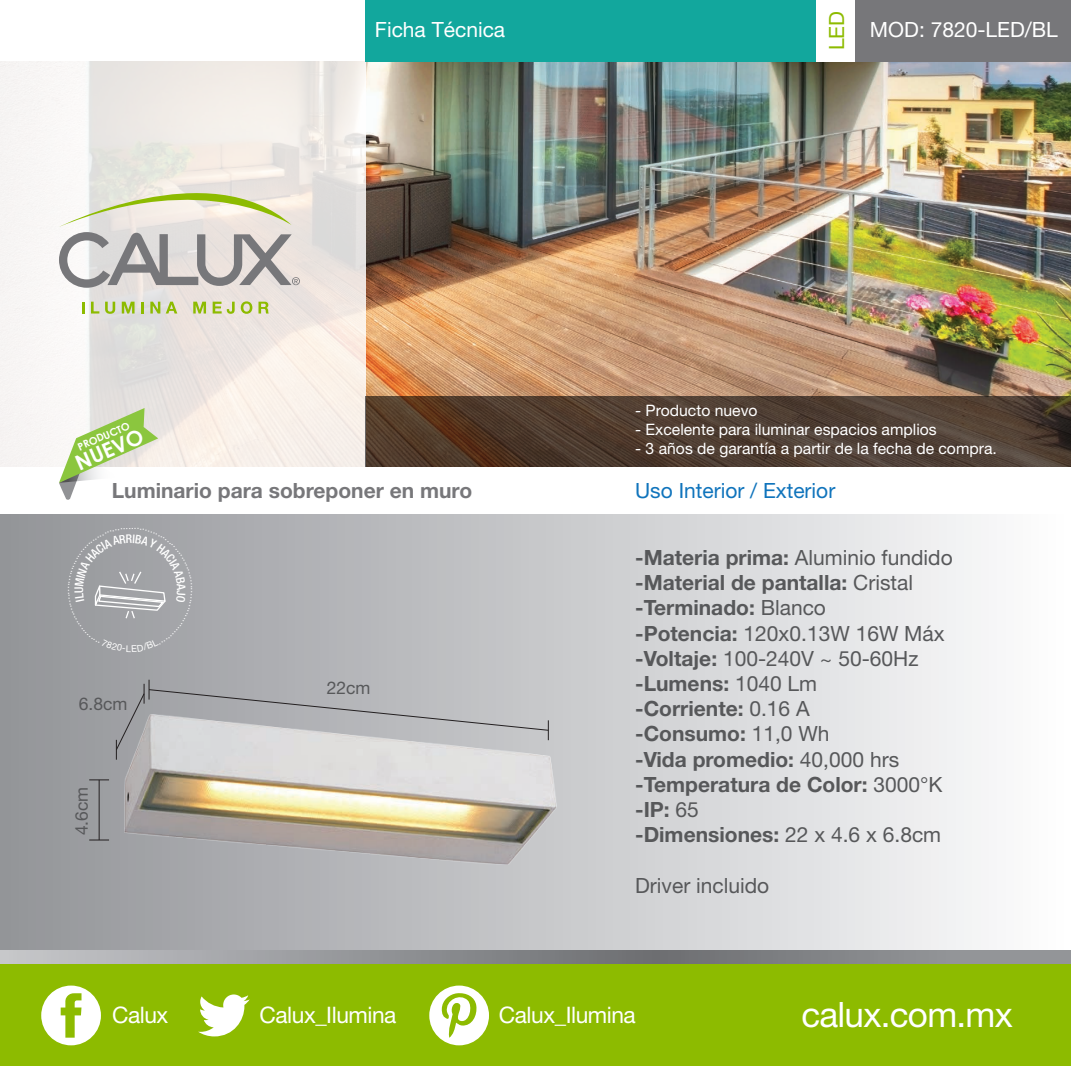
<style>
.page{position:relative;width:1071px;height:1066px;background:#fff}
.page>*{position:absolute;margin:0;border:0;box-sizing:border-box;transform-origin:0 0}
.t1{font:35px "Helvetica Neue";letter-spacing:-.02em;color:#fff}
.t2{font:22.75px "Helvetica Neue";letter-spacing:-.02em;color:#fff}
.t3{font:700 21px/25.2px "Helvetica Neue";color:#57585a}
.t4{font:700 21px "Helvetica Neue";color:#77777a}
.t5{font:21px "Helvetica Neue";color:#fff}
.t6{font:21px "Helvetica Neue";color:#1074bc}
.t7{font:21px "Helvetica Neue";color:#57585a}
.t8{font:700 21px "Century Gothic";color:#fff}
.t9{font:21px "Helvetica Neue";color:#8dbb00}
.t10{font:17.5px "Helvetica Neue";color:#57585a}
.t11{font:15.75px "Helvetica Neue";color:#fff}
.t12{font:700 10.33px "Century Gothic";color:#fff}
.s1{font-weight:400}
</style>
<div class="page">
<img style="left:366px;top:61px;width:705px;height:335px">
<div style="left:0;top:514px;width:1070px;height:450px;background:linear-gradient(to right,#929398,#fcfdfd)"></div>
<svg style="left:0;top:950px;width:1071px;height:14px;background:#919396"></svg>
<div style="left:0;top:964px;width:1071px;height:101px;background:#8dbb00"></div>
<svg style="left:41px;top:985px;width:60px;height:60px"></svg>
<svg style="left:198px;top:994px;width:52px;height:42px"></svg>
<svg style="left:429px;top:985px;width:60px;height:60px"></svg>
<svg style="left:0;top:0;width:366px;height:466px"></svg>
<svg style="left:82px;top:301px;width:2px;height:12px"></svg>
<svg style="left:91px;top:301px;width:8px;height:12px"></svg>
<svg style="left:105px;top:301px;width:10px;height:13px"></svg>
<svg style="left:122px;top:301px;width:13px;height:12px"></svg>
<svg style="left:141px;top:301px;width:3px;height:12px"></svg>
<svg style="left:150px;top:301px;width:10px;height:12px"></svg>
<svg style="left:166px;top:301px;width:11px;height:12px"></svg>
<svg style="left:193px;top:301px;width:13px;height:12px"></svg>
<svg style="left:213px;top:301px;width:22px;height:13px"></svg>
<svg style="left:241px;top:301px;width:11px;height:13px"></svg>
<svg style="left:259px;top:301px;width:10px;height:12px"></svg>
<svg style="left:59px;top:152px;width:241px;height:136px;background:#d8d5cc"></svg>
<div style="left:366px;top:0;width:705px;height:61px;background:#12a79d"></div>
<div style="left:855px;top:0;width:216px;height:61px;background:#77777a"></div>
<div style="left:817px;top:0;width:38px;height:61px;background:#fff"></div>
<svg style="left:366px;top:396px;width:705px;height:70px;background:#4f3d30"></svg>
<svg style="left:115px;top:679px;width:434px;height:80px;background:#afb0b3"></svg>
<hr style="left:99px;top:779px;width:1px;height:60px;background:#231f20">
<svg style="left:89px;top:779px;width:20px;height:1px"></svg>
<svg style="left:89px;top:839px;width:20px;height:1px"></svg>
<svg style="left:59px;top:408px;width:99px;height:92px"></svg>
<img style="left:125px;top:714px;width:431px;height:150px">
<div style="left:68px;top:527px;width:124px;height:124px;background:#a0a1a5"></div>
<p class="t12" style="left:75px;top:440px;width:57px;rotate:-24deg">PRODUCTO</p>
<p class="t8" style="left:70px;top:449px;width:74px;rotate:-24deg">NUEVO</p>
<p class="t5" style="left:375px;top:17px;width:132px">Ficha Técnica</p>
<p class="t9" style="left:824px;top:50px;width:41px;rotate:-90deg">LED</p>
<p class="t5" style="left:870px;top:17px;width:189px">MOD: 7820-LED/BL</p>
<p class="t11" style="left:635px;top:401px;width:124px">- Producto nuevo</p>
<p class="t11" style="left:635px;top:420px;width:303px">- Excelente para iluminar espacios amplios</p>
<p class="t11" style="left:635px;top:439px;width:363px">- 3 años de garantía a partir de la fecha de compra.</p>
<p class="t4" style="left:112px;top:477px;width:362px">Luminario para sobreponer en muro</p>
<p class="t6" style="left:635px;top:477px;width:202px">Uso Interior / Exterior</p>
<p class="t10" style="left:79px;top:692px;width:50px">6.8cm</p>
<p class="t10" style="left:71px;top:835px;width:50px;rotate:-90deg">4.6cm</p>
<p class="t10" style="left:327px;top:677px;width:45px">22cm</p>
<p class="t3" style="left:635px;top:544px;width:319px">-Materia prima: <span class="s1">Aluminio fundido </span>-Material de pantalla: <span class="s1">Cristal </span>-Terminado: <span class="s1">Blanco<br></span>-Potencia: <span class="s1">120x0.13W 16W Máx </span>-Voltaje: <span class="s1">100-240V ~ 50-60Hz </span>-Lumens: <span class="s1">1040 Lm<br></span>-Corriente: <span class="s1">0.16 A<br></span>-Consumo: <span class="s1">11,0 Wh<br></span>-Vida promedio: <span class="s1">40,000 hrs </span>-Temperatura de Color: <span class="s1">3000°K </span>-IP: <span class="s1">65<br></span>-Dimensiones: <span class="s1">22 x 4.6 x 6.8cm</span></p>
<p class="t7" style="left:635px;top:872px;width:136px">Driver incluido</p>
<p class="t2" style="left:112px;top:1000px;width:58px">Calux</p>
<p class="t2" style="left:260px;top:1000px;width:138px">Calux_Ilumina</p>
<p class="t2" style="left:499px;top:1000px;width:138px">Calux_Ilumina</p>
<h1 class="t1" style="left:801px;top:993px;width:213px">calux.com.mx</h1>
</div>
